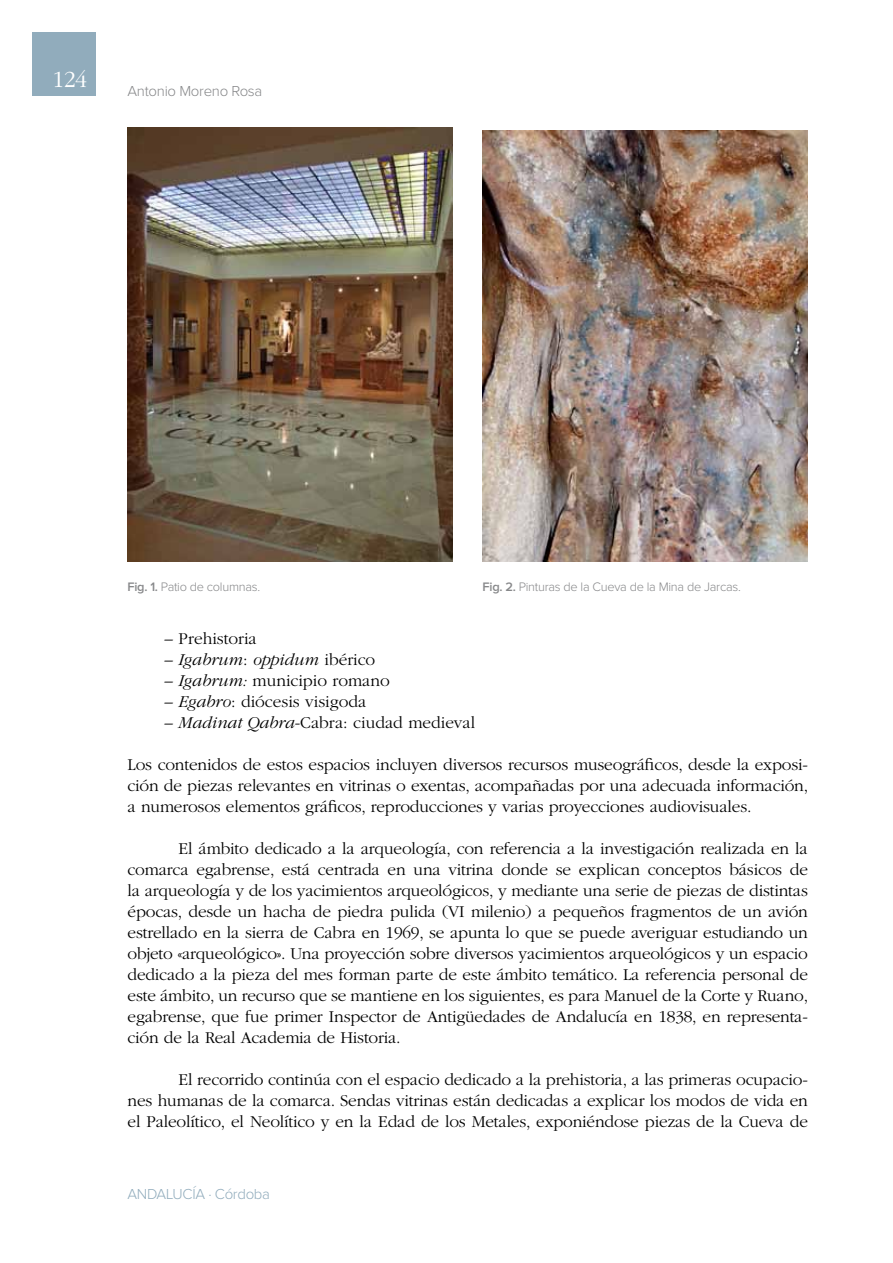
<style>
.page{position:relative;width:893px;height:1263px;background:#fff}
.page>*{position:absolute;margin:0;border:0;box-sizing:border-box;transform-origin:0 0}
.t1{font:300 24px "ITC Garamond Std";color:#fff}
.t2{font:300 17.25px/21px "ITC Garamond Std";letter-spacing:-.01em;color:#000;text-align:justify}
.t3{font:italic 300 17.25px "ITC Garamond Std";color:#000}
.t4{font:300 15px "Proxima Nova";letter-spacing:-.02em;color:#91acbc}
.t5{font:300 15px "Proxima Nova";letter-spacing:-.02em;color:#87888a}
.t6{font:300 12.75px "Proxima Nova";letter-spacing:-.02em;color:#87888a}
.s1{font-weight:600}
.s2{font-style:normal}
.s3{font-style:italic}
</style>
<div class="page">
<div style="left:32px;top:32px;width:64px;height:64px;background:#91acbc"></div>
<img style="left:128px;top:128px;width:325px;height:433px">
<img style="left:483px;top:130px;width:325px;height:431px">
<h1 class="t1" style="left:53px;top:67px;width:36px">124</h1>
<p class="t5" style="left:128px;top:84px;width:136px">Antonio Moreno Rosa</p>
<p class="t6" style="left:128px;top:581px;width:134px"><span class="s1">Fig. 1.</span> Patio de columnas.</p>
<p class="t6" style="left:483px;top:581px;width:260px"><span class="s1">Fig. 2.</span> Pinturas de la Cueva de la Mina de Jarcas.</p>
<p class="t2" style="left:164px;top:629px;width:94px">– Prehistoria</p>
<p class="t3" style="left:164px;top:650px;width:212px"><span class="s2">–</span> Igabrum<span class="s2">:</span> oppidum <span class="s2">ibérico</span></p>
<p class="t2" style="left:164px;top:671px;width:227px">– <span class="s3">Igabrum:</span> municipio romano</p>
<p class="t2" style="left:164px;top:692px;width:203px">– <span class="s3">Egabro</span>: diócesis visigoda</p>
<p class="t2" style="left:164px;top:713px;width:312px">– <span class="s3">Madinat Qabra</span>-Cabra: ciudad medieval</p>
<p class="t2" style="left:128px;top:755px;width:682px">Los contenidos de estos espacios incluyen diversos recursos museográficos, desde la exposi&shy;ción de piezas relevantes en vitrinas o exentas, acompañadas por una adecuada información, a numerosos elementos gráficos, reproducciones y varias proyecciones audiovisuales.</p>
<p class="t2" style="left:128px;top:839px;width:682px;text-indent:51px">El ámbito dedicado a la arqueología, con referencia a la investigación realizada en la comarca egabrense, está centrada en una vitrina donde se explican conceptos básicos de la arqueología y de los yacimientos arqueológicos, y mediante una serie de piezas de distintas épocas, desde un hacha de piedra pulida (VI milenio) a pequeños fragmentos de un avión estrellado en la sierra de Cabra en 1969, se apunta lo que se puede averiguar estudiando un objeto «arqueológico». Una proyección sobre diversos yacimientos arqueológicos y un espacio dedicado a la pieza del mes forman parte de este ámbito temático. La referencia personal de este ámbito, un recurso que se mantiene en los siguientes, es para Manuel de la Corte y Ruano, egabrense, que fue primer Inspector de Antigüedades de Andalucía en 1838, en representa&shy;ción de la Real Academia de Historia.</p>
<p class="t2" style="left:128px;top:1070px;width:682px;text-indent:51px">El recorrido continúa con el espacio dedicado a la prehistoria, a las primeras ocupacio&shy;nes humanas de la comarca. Sendas vitrinas están dedicadas a explicar los modos de vida en el Paleolítico, el Neolítico y en la Edad de los Metales, exponiéndose piezas de la Cueva de</p>
<p class="t4" style="left:128px;top:1187px;width:144px">ANDALUCÍA · Córdoba</p>
</div>
